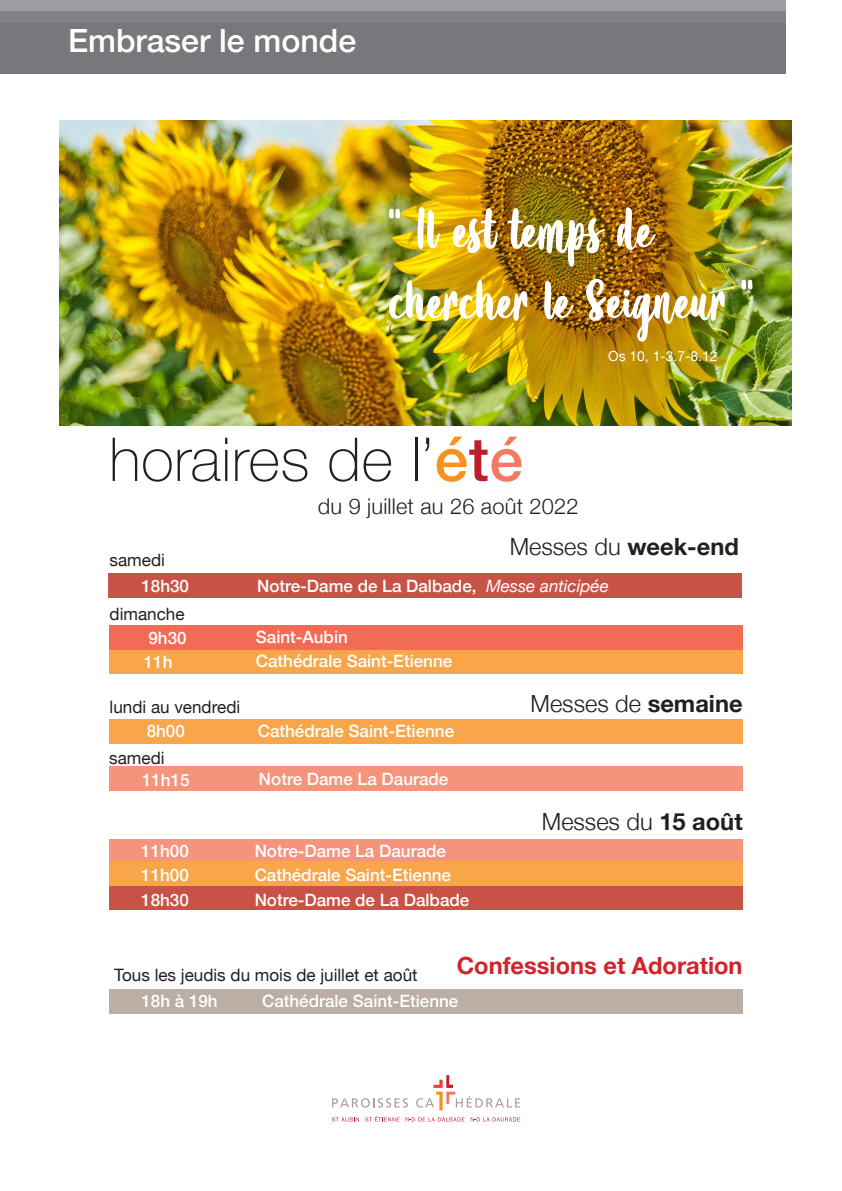
<style>
.page{position:relative;width:842px;height:1191px;background:#fff}
.page>*{position:absolute;margin:0;border:0;box-sizing:border-box;transform-origin:0 0}
.t1{font:100 60.4px "Helvetica Neue";letter-spacing:.01em;color:#231f20}
.t2{font:59.2px/71px "Amanise";color:#fff}
.t3{font:500 32px "Helvetica Neue";color:#fff}
.t4{font:300 23.6px "Helvetica Neue";color:#231f20}
.t5{font:700 23.6px "Helvetica Neue";color:#d1232a}
.t6{font:300 21.8px "Helvetica Neue";letter-spacing:.01em;color:#231f20}
.t7{font:500 17px/24.2px "Helvetica Neue";color:#fff}
.t8{font:17px "Helvetica Neue";color:#231f20}
.t9{font:14px "Helvetica Neue";color:#fff}
.t10{font:10.4px "Minion Pro";color:#231f20}
.s1{font-weight:500;color:#f7931d}
.s2{font-weight:500;color:#be1d2c}
.s3{font-weight:500;color:#f37a62}
.s4{font-weight:700}
.s5{font-weight:400;font-style:italic}
</style>
<div class="page">
<div style="left:0;top:21px;width:785px;height:53px;background:#76787b"></div>
<div style="left:0;top:0;width:785px;height:11px;background:#9d9fa2"></div>
<div style="left:0;top:11px;width:785px;height:12px;background:#808285"></div>
<div style="left:109px;top:885px;width:633px;height:24px;background:#c95247"></div>
<div style="left:110px;top:766px;width:633px;height:24px;background:#f5937b"></div>
<div style="left:110px;top:649px;width:633px;height:24px;background:#f9a64a"></div>
<svg style="left:332px;top:1098px;width:76px;height:9px"></svg>
<svg style="left:332px;top:1117px;width:27px;height:4px"></svg>
<svg style="left:365px;top:1116px;width:34px;height:5px"></svg>
<svg style="left:406px;top:1117px;width:59px;height:4px"></svg>
<svg style="left:471px;top:1117px;width:49px;height:4px"></svg>
<svg style="left:416px;top:1075px;width:104px;height:35px"></svg>
<div style="left:110px;top:839px;width:633px;height:24px;background:#f5937b"></div>
<div style="left:110px;top:625px;width:633px;height:24px;background:#f26b54"></div>
<div style="left:110px;top:719px;width:633px;height:24px;background:#f9a64a"></div>
<div style="left:110px;top:989px;width:633px;height:24px;background:#baaea5"></div>
<div style="left:109px;top:861px;width:633px;height:24px;background:#f9a64a"></div>
<img style="left:60px;top:121px;width:732px;height:305px">
<div style="left:109px;top:573px;width:633px;height:24px;background:#c95247"></div>
<p class="t3" style="left:68px;top:15px;width:290px">Embraser le monde</p>
<p class="t2" style="left:389px;top:200px;width:367px">" Il est temps de chercher le Seigneur "</p>
<p class="t10" style="left:389px;top:322px;width:5px">(</p>
<p class="t9" style="left:608px;top:346px;width:111px">Os 10, 1-3.7-8.12</p>
<p class="t1" style="left:109px;top:413px;width:415px">horaires de l’<span class="s1">é</span><span class="s2">t</span><span class="s3">é</span></p>
<p class="t8" style="left:110px;top:547px;width:57px">samedi</p>
<p class="t6" style="left:318px;top:488px;width:262px">du 9 juillet au 26 août 2022</p>
<p class="t4" style="left:510px;top:527px;width:231px">Messes du <span class="s4">week-end</span></p>
<p class="t7" style="left:141px;top:572px;width:49px">18h30</p>
<p class="t7" style="left:257px;top:572px;width:353px">Notre-Dame de La Dalbade, <span class="s5">Messe anticipée</span></p>
<p class="t8" style="left:110px;top:601px;width:76px">dimanche</p>
<p class="t7" style="left:144px;top:624px;width:44px">9h30<br>11h</p>
<p class="t8" style="left:110px;top:695px;width:132px">lundi au vendredi</p>
<p class="t7" style="left:147px;top:718px;width:40px">8h00</p>
<p class="t7" style="left:142px;top:766px;width:49px">11h15</p>
<p class="t8" style="left:109px;top:746px;width:57px">samedi</p>
<p class="t7" style="left:256px;top:623px;width:198px">Saint-Aubin<br>Cathédrale Saint-Etienne</p>
<p class="t7" style="left:258px;top:718px;width:198px">Cathédrale Saint-Etienne</p>
<p class="t7" style="left:259px;top:765px;width:191px">Notre Dame La Daurade</p>
<p class="t7" style="left:141px;top:837px;width:49px;text-align:justify">11h00<br>11h00<br>18h30</p>
<p class="t7" style="left:255px;top:837px;width:216px">Notre-Dame La Daurade<br>Cathédrale Saint-Etienne<br>Notre-Dame de La Dalbade</p>
<p class="t4" style="left:531px;top:684px;width:214px">Messes de <span class="s4">semaine</span></p>
<p class="t4" style="left:542px;top:802px;width:202px">Messes du <span class="s4">15 août</span></p>
<p class="t5" style="left:457px;top:947px;width:287px">Confessions et Adoration</p>
<p class="t7" style="left:262px;top:988px;width:198px">Cathédrale Saint-Etienne</p>
<p class="t8" style="left:114px;top:963px;width:305px">Tous les jeudis du mois de juillet et août</p>
<p class="t7" style="left:141px;top:987px;width:78px">18h à 19h</p>
</div>
